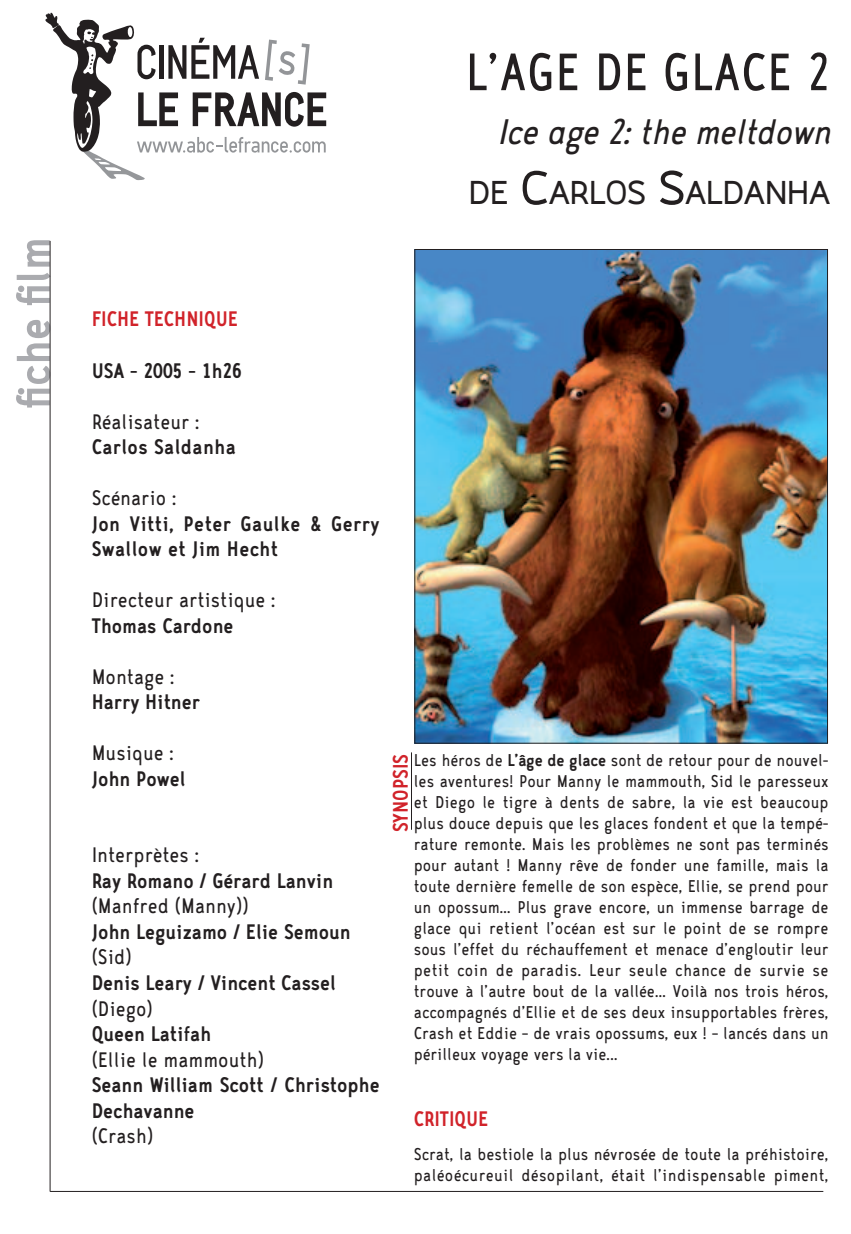
<style>
.page{position:relative;width:851px;height:1234px;background:#fff}
.page>*{position:absolute;margin:0;border:0;box-sizing:border-box;transform-origin:0 0}
.t1{font:60px "CA Zaracusa Narrow";color:#231f20}
.t2{font:700 54px "CA Zaracusa Narrow";color:#aaabaf}
.t3{font:italic 40.5px "CA Zaracusa Narrow";letter-spacing:-.015em;color:#231f20}
.t4{font:37.8px "CA Zaracusa Wide";letter-spacing:-.02em;color:#231f20}
.t5{font:700 24px/25.5px "CA Zaracusa Narrow";color:#231f20}
.t6{font:24px "CA Zaracusa Narrow";color:#231f20}
.t7{font:700 24px/25.5px "CA Zaracusa Narrow";letter-spacing:.02em;color:#231f20}
.t8{font:700 24px "CA Zaracusa Narrow";color:#d1232a}
.t9{font:19.5px/21px "CA Zaracusa Narrow";color:#231f20;text-align:justify}
.t10{font:19.5px/21px "CA Zaracusa Narrow";letter-spacing:.02em;color:#231f20}
.s1{font-size:54px}
.s2{font-weight:700}
</style>
<div class="page">
<hr style="left:50px;top:241px;width:1px;height:950px;background:#231f20">
<svg style="left:45px;top:13px;width:281px;height:167px"></svg>
<img style="left:416px;top:251px;width:409px;height:490px">
<hr style="left:411px;top:752px;width:1px;height:77px;background:#231f20">
<hr style="left:50px;top:1190px;width:773px;height:1px;background:#231f20">
<h2 class="t2" style="left:17px;top:407px;width:172px;rotate:-90deg">fiche film</h2>
<h1 class="t1" style="left:465px;top:54px;width:367px">L’AGE DE GLACE 2</h1>
<h3 class="t3" style="left:497px;top:119px;width:335px">Ice age 2: the meltdown</h3>
<h3 class="t4" style="left:468px;top:181px;width:363px">DE <span class="s1">C</span>ARLOS <span class="s1">S</span>ALDANHA</h3>
<p class="t8" style="left:92px;top:312px;width:148px">FICHE TECHNIQUE</p>
<p class="t5" style="left:92px;top:360px;width:152px">USA - 2005 - 1h26</p>
<p class="t6" style="left:92px;top:414px;width:109px">Réalisateur :</p>
<p class="t5" style="left:92px;top:437px;width:146px">Carlos Saldanha</p>
<p class="t6" style="left:92px;top:490px;width:86px">Scénario :</p>
<p class="t7" style="left:92px;top:513px;width:289px">Jon Vitti, Peter Gaulke &amp; Gerry<br>Swallow et Jim Hecht</p>
<p class="t6" style="left:92px;top:592px;width:185px">Directeur artistique :</p>
<p class="t5" style="left:92px;top:615px;width:143px">Thomas Cardone</p>
<p class="t6" style="left:92px;top:669px;width:85px">Montage :</p>
<p class="t5" style="left:92px;top:692px;width:110px">Harry Hitner</p>
<p class="t6" style="left:92px;top:745px;width:84px">Musique :</p>
<p class="t5" style="left:92px;top:768px;width:95px">John Powel</p>
<p class="t6" style="left:92px;top:847px;width:109px">Interprètes :</p>
<p class="t5" style="left:92px;top:870px;width:243px">Ray Romano / Gérard Lanvin</p>
<p class="t6" style="left:92px;top:898px;width:158px">(Manfred (Manny))</p>
<p class="t5" style="left:92px;top:921px;width:260px">John Leguizamo / Elie Semoun</p>
<p class="t6" style="left:92px;top:949px;width:42px">(Sid)</p>
<p class="t5" style="left:92px;top:972px;width:246px">Denis Leary / Vincent Cassel</p>
<p class="t6" style="left:92px;top:1000px;width:63px">(Diego)</p>
<p class="t5" style="left:92px;top:1023px;width:121px">Queen Latifah</p>
<p class="t6" style="left:92px;top:1051px;width:174px">(Ellie le mammouth)</p>
<p class="t5" style="left:92px;top:1074px;width:289px">Seann William Scott / Christophe<br>Dechavanne</p>
<p class="t6" style="left:92px;top:1128px;width:63px">(Crash)</p>
<p class="t8" style="left:393px;top:832px;width:80px;rotate:-90deg">SYNOPSIS</p>
<p class="t9" style="left:414px;top:751px;width:416px">Les héros de <span class="s2">L’âge de glace</span> sont de retour pour de nouvel&shy;les aventures! Pour Manny le mammouth, Sid le paresseux et Diego le tigre à dents de sabre, la vie est beaucoup plus douce depuis que les glaces fondent et que la tempé&shy;rature remonte. Mais les problèmes ne sont pas terminés pour autant ! Manny rêve de fonder une famille, mais la toute dernière femelle de son espèce, Ellie, se prend pour un opossum... Plus grave encore, un immense barrage de glace qui retient l’océan est sur le point de se rompre sous l’effet du réchauffement et menace d’engloutir leur petit coin de paradis. Leur seule chance de survie se trouve à l’autre bout de la vallée... Voilà nos trois héros, accompagnés d’Ellie et de ses deux insupportables frères, Crash et Eddie – de vrais opossums, eux ! – lancés dans un périlleux voyage vers la vie...</p>
<p class="t8" style="left:414px;top:1110px;width:76px">CRITIQUE</p>
<p class="t10" style="left:414px;top:1145px;width:416px">Scrat, la bestiole la plus névrosée de toute la préhistoire, paléoécureuil désopilant, était l’indispensable piment,</p>
</div>
